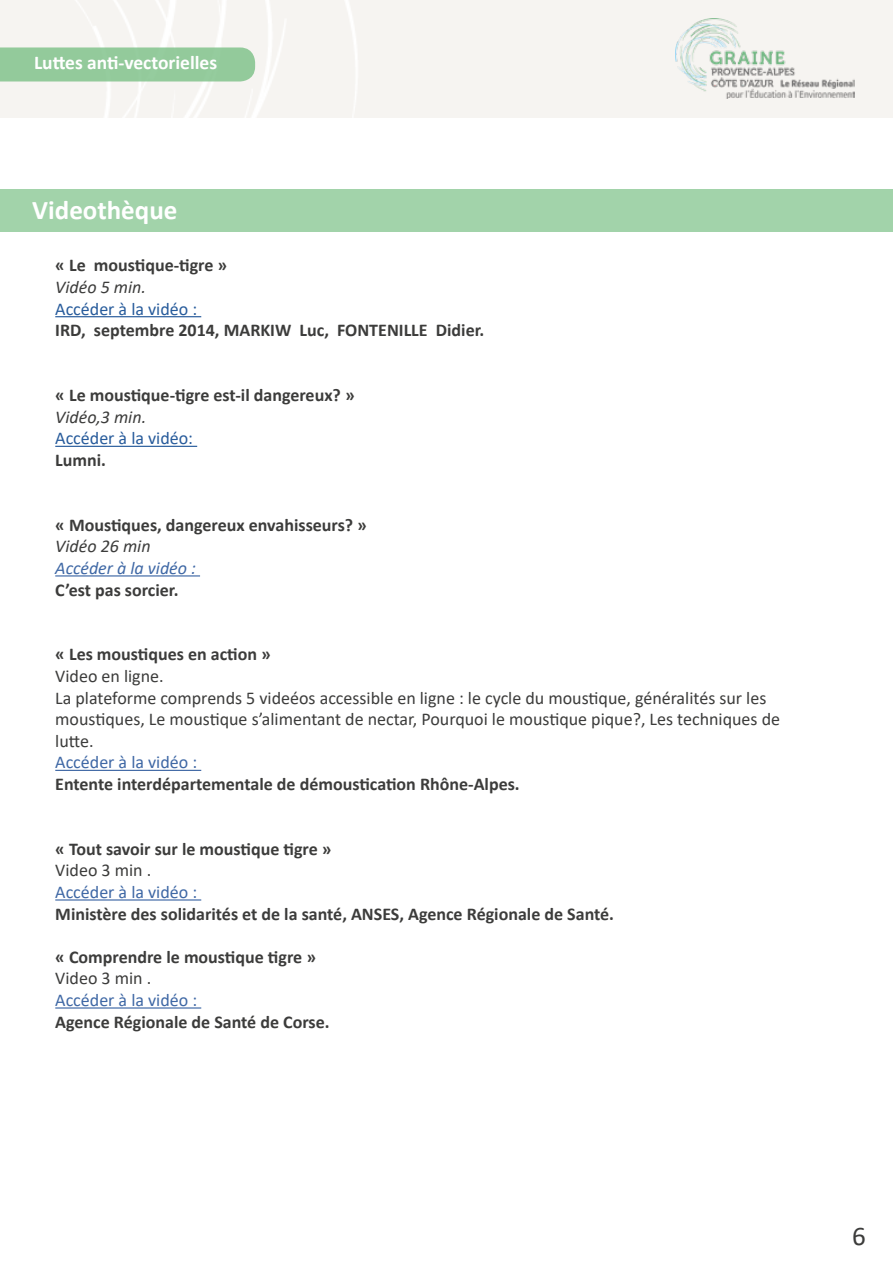
<style>
.page{position:relative;width:893px;height:1263px;background:#fff}
.page>*{position:absolute;margin:0;border:0;box-sizing:border-box;transform-origin:0 0}
.t1{font:700 27px "Calibri";color:#fff}
.t2{font:27px "Calibri";color:#3c3c3b}
.t3{font:700 19.5px "Calibri";color:#fff}
.t4{font:700 18px "Calibri";color:#3c3c3b}
.t5{font:18px/21.6px "Calibri";color:#3c3c3b}
.t6{font:18px "Calibri";color:#3f68a5}
.t7{font:18px "Calibri";color:#275b9b}
.t8{font:italic 18px "Calibri";color:#3c3c3b}
.t9{font:italic 18px "Calibri";color:#3f68a5}
</style>
<div class="page">
<div style="left:0;top:189px;width:893px;height:43px;background:#a2d3aa"></div>
<hr style="left:55px;top:316px;width:146px;height:1px;background:#275b9b">
<hr style="left:55px;top:446px;width:142px;height:1px;background:#275b9b">
<hr style="left:55px;top:575px;width:145px;height:1px;background:#3f68a5">
<hr style="left:55px;top:770px;width:146px;height:1px;background:#3f68a5">
<hr style="left:55px;top:899px;width:146px;height:1px;background:#3f68a5">
<hr style="left:55px;top:1007px;width:146px;height:1px;background:#3f68a5">
<div style="left:0;top:0;width:893px;height:117px;background:#f6f4f1"></div>
<img style="left:0;top:0;width:357px;height:117px">
<div style="left:0;top:47px;width:255px;height:34px;background:#93ca9b"></div>
<img style="left:675px;top:18px;width:179px;height:81px">
<p class="t3" style="left:34px;top:48px;width:185px">Luttes anti-vectorielles</p>
<h1 class="t1" style="left:32px;top:191px;width:147px">Videothèque</h1>
<p class="t4" style="left:55px;top:253px;width:174px">« Le moustique-tigre »</p>
<p class="t8" style="left:55px;top:275px;width:92px">Vidéo 5 min.</p>
<p class="t7" style="left:55px;top:296px;width:143px">Accéder à la vidéo :</p>
<p class="t4" style="left:55px;top:318px;width:431px">IRD, septembre 2014, MARKIW Luc, FONTENILLE Didier.</p>
<p class="t4" style="left:55px;top:382px;width:301px">« Le moustique-tigre est-il dangereux? »</p>
<p class="t8" style="left:55px;top:404px;width:92px">Vidéo,3 min.</p>
<p class="t7" style="left:55px;top:426px;width:139px">Accéder à la vidéo:</p>
<p class="t4" style="left:55px;top:447px;width:52px">Lumni.</p>
<p class="t4" style="left:55px;top:512px;width:313px">« Moustiques, dangereux envahisseurs? »</p>
<p class="t8" style="left:55px;top:534px;width:97px">Vidéo 26 min</p>
<p class="t9" style="left:55px;top:555px;width:142px">Accéder à la vidéo :</p>
<p class="t4" style="left:55px;top:577px;width:125px">C’est pas sorcier.</p>
<p class="t4" style="left:55px;top:642px;width:217px">« Les moustiques en action »</p>
<p class="t5" style="left:55px;top:665px;width:726px">Video en ligne.<br>La plateforme comprends 5 videéos accessible en ligne : le cycle du moustique, généralités sur les moustiques, Le moustique s’alimentant de nectar, Pourquoi le moustique pique?, Les techniques de lutte.</p>
<p class="t6" style="left:55px;top:750px;width:143px">Accéder à la vidéo :</p>
<p class="t4" style="left:55px;top:771px;width:466px">Entente interdépartementale de démoustication Rhône-Alpes.</p>
<p class="t4" style="left:55px;top:836px;width:278px">« Tout savoir sur le moustique tigre »</p>
<p class="t5" style="left:55px;top:859px;width:98px">Video 3 min .</p>
<p class="t6" style="left:55px;top:879px;width:143px">Accéder à la vidéo :</p>
<p class="t4" style="left:55px;top:901px;width:560px">Ministère des solidarités et de la santé, ANSES, Agence Régionale de Santé.</p>
<p class="t4" style="left:55px;top:944px;width:262px">« Comprendre le moustique tigre »</p>
<p class="t5" style="left:55px;top:967px;width:98px">Video 3 min .</p>
<p class="t6" style="left:55px;top:987px;width:143px">Accéder à la vidéo :</p>
<p class="t4" style="left:55px;top:1009px;width:276px">Agence Régionale de Santé de Corse.</p>
<h1 class="t2" style="left:852px;top:1217px;width:15px">6</h1>
</div>
